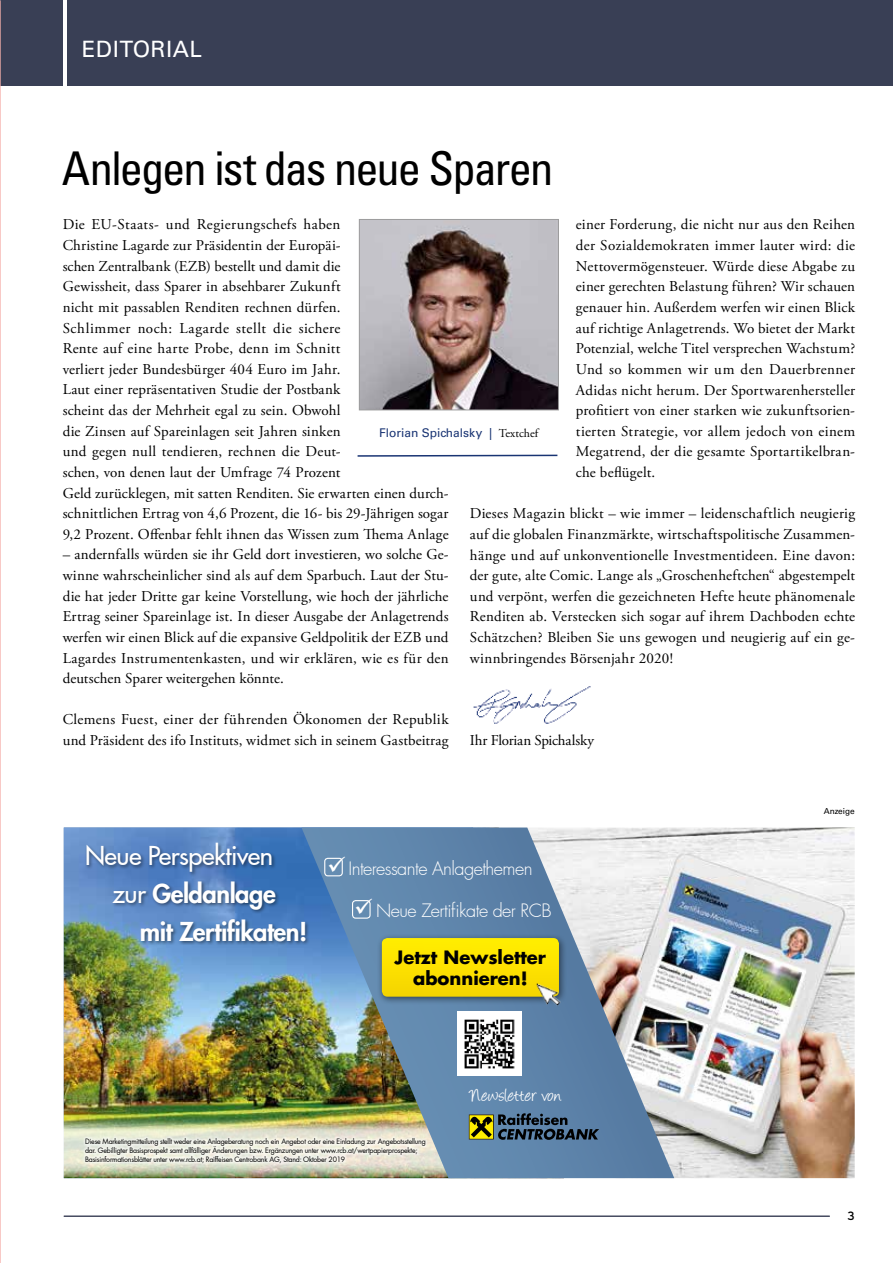
<style>
.page{position:relative;width:893px;height:1263px;background:#fff}
.page>*{position:absolute;margin:0;border:0;box-sizing:border-box;transform-origin:0 0}
.t1{font:condensed 46.5px "Univers";letter-spacing:-.04em;color:#000}
.t2{font:800 25.5px "Futura LT Pro";letter-spacing:-.02em;color:#fff}
.t3{font:500 25.5px "Futura LT Pro";letter-spacing:-.02em;color:#fff}
.t4{font:22.5px "Univers LT Std";letter-spacing:.02em;color:#fff}
.t5{font:21px "Angelina";letter-spacing:.015em;color:#fff}
.t6{font:300 18px "Futura LT Pro";letter-spacing:-.03em;color:#fff}
.t7{font:700 18px/21px "Futura LT Pro";color:#000;text-align:center}
.t8{font:15px/20.7px "Adobe Garamond Pro";letter-spacing:.015em;color:#000;text-align:justify}
.t9{font:15px "Adobe Garamond Pro";letter-spacing:-.01em;color:#000}
.t10{font:12px "Univers LT Std";color:#193473}
.t11{font:12px "Interstate";color:#000}
.t12{font:8.25px "Univers LT Std";color:#000}
.t13{font:7.2px/8.7px "Futura LT Pro";letter-spacing:-.03em;color:#000;scale:.96 1}
.s1{font-family:"Adobe Garamond Pro";color:#000}
.s2{font-weight:500}
</style>
<div class="page">
<div style="left:0;top:0;width:893px;height:85px;background:#393f55"></div>
<hr style="left:64px;top:0;width:3px;height:85px;background:#fff">
<hr style="left:64px;top:1216px;width:766px;height:1px;background:#393f55">
<svg style="left:357px;top:454px;width:201px;height:3px"></svg>
<img style="left:361px;top:221px;width:196px;height:187px">
<div style="left:359px;top:219px;width:200px;height:191px;border:1px solid #9c9c9d"></div>
<img style="left:64px;top:827px;width:237px;height:44px">
<img style="left:64px;top:871px;width:237px;height:307px">
<img style="left:64px;top:1118px;width:237px;height:59px">
<div style="left:82px;top:1135px;width:347px;height:31px;background:#fff;opacity:.6"></div>
<div style="left:84px;top:841px;width:226px;height:104px;background:#000;opacity:.5"></div>
<img style="left:674px;top:827px;width:181px;height:351px">
<img style="left:301px;top:827px;width:373px;height:351px">
<svg style="left:469px;top:1114px;width:25px;height:25px"></svg>
<svg style="left:469px;top:1115px;width:24px;height:24px"></svg>
<svg style="left:470px;top:1117px;width:22px;height:20px"></svg>
<svg style="left:498px;top:1113px;width:101px;height:27px;background:#3b536b"></svg>
<div style="left:377px;top:933px;width:190px;height:72px;background:#000;opacity:.5"></div>
<svg style="left:382px;top:938px;width:177px;height:59px;background:#fae000"></svg>
<div style="left:324px;top:858px;width:19px;height:18px;border:1px solid #fff;border-radius:3px"></div>
<div style="left:352px;top:900px;width:19px;height:19px;border:1px solid #fff;border-radius:3px"></div>
<img style="left:537px;top:981px;width:26px;height:27px">
<img style="left:458px;top:1011px;width:63px;height:64px">
<svg style="left:0;top:0;width:1px;height:1263px"></svg>
<img style="left:473px;top:686px;width:118px;height:38px">
<h3 class="t4" style="left:82px;top:36px;width:122px">EDITORIAL</h3>
<h1 class="t1" style="left:62px;top:139px;width:493px">Anlegen ist das neue Sparen</h1>
<p class="t8" style="left:63px;top:215px;width:387px;text-align:left">Die EU-Staats- und Regierungschefs haben<br>Christine Lagarde zur Präsidentin der Europäi-<br>schen Zentralbank (EZB) bestellt und damit die<br>Gewissheit, dass Sparer in absehbarer Zukunft<br>nicht mit passablen Renditen rechnen dürfen.<br>Schlimmer noch: Lagarde stellt die sichere<br>Rente auf eine harte Probe, denn im Schnitt<br>verliert jeder Bundesbürger 404 Euro im Jahr.<br>Laut einer repräsentativen Studie der Postbank<br>scheint das der Mehrheit egal zu sein. Obwohl<br>die Zinsen auf Spareinlagen seit Jahren sinken<br>und gegen null tendieren, rechnen die Deut-<br>schen, von denen laut der Umfrage 74 Prozent<br>Geld zurücklegen, mit satten Renditen. Sie erwarten einen durch&shy;schnittlichen Ertrag von 4,6 Prozent, die 16- bis 29-Jährigen sogar 9,2 Prozent. Offenbar fehlt ihnen das Wissen zum Thema Anlage</p>
<p class="t8" style="left:63px;top:545px;width:387px">– andernfalls würden sie ihr Geld dort investieren, wo solche Ge&shy;winne wahrscheinlicher sind als auf dem Sparbuch. Laut der Stu&shy;die hat jeder Dritte gar keine Vorstellung, wie hoch der jährliche Ertrag seiner Spareinlage ist. In dieser Ausgabe der Anlagetrends werfen wir einen Blick auf die expansive Geldpolitik der EZB und Lagardes Instrumentenkasten, und wir erklären, wie es für den deutschen Sparer weitergehen könnte.</p>
<p class="t8" style="left:63px;top:710px;width:387px">Clemens Fuest, einer der führenden Ökonomen der Republik und Präsident des ifo Instituts, widmet sich in seinem Gastbeitrag</p>
<p class="t8" style="left:576px;top:215px;width:281px">einer Forderung, die nicht nur aus den Reihen der Sozialdemokraten immer lauter wird: die Nettovermögensteuer. Würde diese Abgabe zu einer gerechten Belastung führen? Wir schauen genauer hin. Außerdem werfen wir einen Blick auf richtige Anlagetrends. Wo bietet der Markt Potenzial, welche Titel versprechen Wachstum?<br>Und so kommen wir um den Dauerbrenner Adidas nicht herum. Der Sportwarenhersteller profitiert von einer starken wie zukunftsorien&shy;tierten Strategie, vor allem jedoch von einem Megatrend, der die gesamte Sportartikelbran&shy;che beflügelt.</p>
<p class="t8" style="left:470px;top:504px;width:387px">Dieses Magazin blickt – wie immer – leidenschaftlich neugierig auf die globalen Finanzmärkte, wirtschaftspolitische Zusammen&shy;hänge und auf unkonventionelle Investmentideen. Eine davon: der gute, alte Comic. Lange als „Groschenheftchen“ abgestempelt und verpönt, werfen die gezeichneten Hefte heute phänomenale Renditen ab. Verstecken sich sogar auf ihrem Dachboden echte Schätzchen? Bleiben Sie uns gewogen und neugierig auf ein ge&shy;winnbringendes Börsenjahr 2020!</p>
<p class="t10" style="left:379px;top:426px;width:161px">Florian Spichalsky | <span class="s1">Textchef</span></p>
<p class="t9" style="left:470px;top:731px;width:126px">Ihr Florian Spichalsky</p>
<h2 class="t3" style="left:85px;top:837px;width:190px">Neue Perspektiven</h2>
<h2 class="t2" style="left:112px;top:874px;width:165px"><span class="s2">zur</span> Geldanlage</h2>
<h2 class="t2" style="left:140px;top:912px;width:169px">mit Zertifikaten!</h2>
<p class="t6" style="left:327px;top:856px;width:207px">✓ Interessante Anlagethemen</p>
<p class="t6" style="left:354px;top:898px;width:199px">✓ Neue Zertifikate der RCB</p>
<p class="t7" style="left:395px;top:946px;width:153px">Jetzt Newsletter abonnieren!</p>
<h3 class="t5" style="left:470px;top:1086px;width:93px">Newsletter von</h3>
<p class="t13" style="left:85px;top:1137px;width:356px">Diese Marketingmitteilung stellt weder eine Anlageberatung noch ein Angebot oder eine Einladung zur Angebotsstellung dar. Gebilligter Basisprospekt samt allfälliger Änderungen bzw. Ergänzungen unter www.rcb.at/wertpapierprospekte;<br>Basisinformationsblätter unter www.rcb.at; Raiffeisen Centrobank AG, Stand: Oktober 2019</p>
<p class="t12" style="left:824px;top:806px;width:33px">Anzeige</p>
<p class="t11" style="left:847px;top:1209px;width:9px">3</p>
</div>
